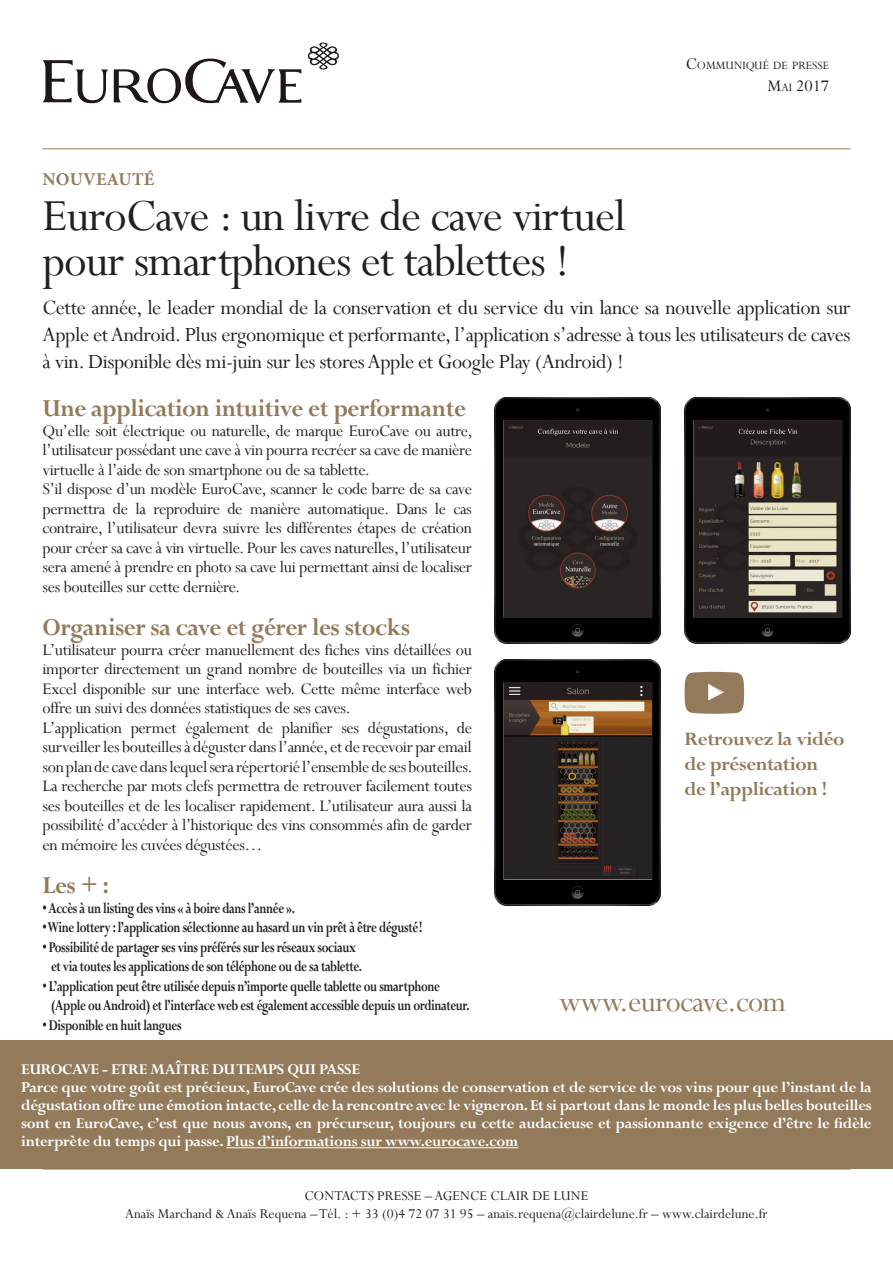
<style>
.page{position:relative;width:893px;height:1263px;background:#fff}
.page>*{position:absolute;margin:0;border:0;box-sizing:border-box;transform-origin:0 0}
.t1{font:49.5px "Perpetua";letter-spacing:-.02em;color:#231f20}
.t2{font:33px "Perpetua";letter-spacing:-.02em;color:#927a5b}
.t3{font:700 27px "Perpetua";letter-spacing:-.02em;color:#927a5b;scale:.95 1}
.t4{font:22.5px/27px "Perpetua";letter-spacing:-.02em;color:#231f20;text-align:justify}
.t5{font:700 21px/25.2px "Perpetua";letter-spacing:-.02em;color:#927a5b}
.t6{font:18px/19.5px "Perpetua";letter-spacing:-.02em;color:#231f20;text-align:justify}
.t7{font:700 18px "Minion Pro";letter-spacing:.01em;color:#927a5b}
.t8{font:18px "Perpetua";color:#231f20}
.t9{font:700 16.5px/18px "Perpetua";letter-spacing:-.02em;color:#fff;text-align:justify}
.t10{font:700 16.5px "Perpetua";letter-spacing:-.03em;color:#231f20;scale:.76 1}
.t11{font:15px "Perpetua";color:#231f20}
.t12{font:12.6px "Perpetua";color:#231f20}
.s1{font-size:18px}
.s2{font-size:12.6px}
</style>
<div class="page">
<hr style="left:43px;top:148px;width:807px;height:1px;background:#927a5b">
<hr style="left:43px;top:1169px;width:807px;height:1px;background:#927a5b">
<svg style="left:308px;top:43px;width:31px;height:27px"></svg>
<svg style="left:43px;top:60px;width:65px;height:43px"></svg>
<svg style="left:114px;top:59px;width:187px;height:44px"></svg>
<div style="left:0;top:1040px;width:893px;height:129px;background:#927a5b"></div>
<hr style="left:226px;top:1147px;width:292px;height:1px;background:#fff">
<svg style="left:685px;top:672px;width:59px;height:42px;background:#9d876b"></svg>
<img style="left:495px;top:398px;width:166px;height:245px">
<img style="left:495px;top:659px;width:166px;height:246px">
<img style="left:685px;top:398px;width:165px;height:245px">
<img style="left:694px;top:421px;width:147px;height:196px">
<img style="left:504px;top:421px;width:148px;height:196px">
<img style="left:504px;top:683px;width:148px;height:196px">
<p class="t7" style="left:43px;top:167px;width:113px">NOUVEAUTÉ</p>
<p class="t1" style="left:43px;top:185px;width:585px">EuroCave : un livre de cave virtuel</p>
<p class="t1" style="left:43px;top:230px;width:528px">pour smartphones et tablettes !</p>
<p class="t12" style="left:686px;top:58px;width:145px"><span class="s1">C</span>ommuniqué de presse</p>
<p class="t8" style="left:767px;top:74px;width:63px">M<span class="s2">ai</span> 2017</p>
<p class="t4" style="left:43px;top:294px;width:809px">Cette année, le leader mondial de la conservation et du service du vin lance sa nouvelle application sur Apple et Android. Plus ergonomique et performante, l’application s’adresse à tous les utilisateurs de caves à vin. Disponible dès mi-juin sur les stores Apple et Google Play (Android) !</p>
<p class="t3" style="left:43px;top:394px;width:447px">Une application intuitive et performante</p>
<p class="t6" style="left:43px;top:420px;width:432px">Qu’elle soit électrique ou naturelle, de marque EuroCave ou autre, l’utilisateur possédant une cave à vin pourra recréer sa cave de manière virtuelle à l’aide de son smartphone ou de sa tablette.</p>
<p class="t6" style="left:43px;top:479px;width:431px">S’il dispose d’un modèle EuroCave, scanner le code barre de sa cave permettra de la reproduire de manière automatique. Dans le cas contraire, l’utilisateur devra suivre les différentes étapes de création pour créer sa cave à vin virtuelle. Pour les caves naturelles, l’utilisateur sera amené à prendre en photo sa cave lui permettant ainsi de localiser ses bouteilles sur cette dernière.</p>
<p class="t3" style="left:43px;top:613px;width:388px">Organiser sa cave et gérer les stocks</p>
<p class="t6" style="left:43px;top:639px;width:431px">L’utilisateur pourra créer manuellement des fiches vins détaillées ou importer directement un grand nombre de bouteilles via un fichier Excel disponible sur une interface web. Cette même interface web offre un suivi des données statistiques de ses caves.</p>
<p class="t6" style="left:43px;top:717px;width:432px">L’application permet également de planifier ses dégustations, de surveiller les bouteilles à déguster dans l’année, et de recevoir par email son plan de cave dans lequel sera répertorié l’ensemble de ses bouteilles.<br>La recherche par mots clefs permettra de retrouver facilement toutes ses bouteilles et de les localiser rapidement. L’utilisateur aura aussi la possibilité d’accéder à l’historique des vins consommés afin de garder en mémoire les cuvées dégustées…</p>
<p class="t3" style="left:43px;top:871px;width:72px">Les + :</p>
<p class="t10" style="left:43px;top:899px;width:334px">• Accès à un listing des vins « à boire dans l’année ».</p>
<p class="t10" style="left:43px;top:919px;width:501px">• Wine lottery : l’application sélectionne au hasard un vin prêt à être dégusté!</p>
<p class="t10" style="left:43px;top:938px;width:414px">• Possibilité de partager ses vins préférés sur les réseaux sociaux</p>
<p class="t10" style="left:51px;top:958px;width:411px">et via toutes les applications de son téléphone ou de sa tablette.</p>
<p class="t10" style="left:43px;top:977px;width:525px">• L’application peut être utilisée depuis n’importe quelle tablette ou smartphone</p>
<p class="t10" style="left:51px;top:997px;width:553px">(Apple ou Android) et l’interface web est également accessible depuis un ordinateur.</p>
<p class="t10" style="left:43px;top:1016px;width:185px">• Disponible en huit langues</p>
<p class="t5" style="left:685px;top:727px;width:162px">Retrouvez la vidéo de présentation</p>
<p class="t5" style="left:685px;top:777px;width:144px">de l’application !</p>
<p class="t2" style="left:559px;top:980px;width:229px">www.eurocave.com</p>
<p class="t9" style="left:21px;top:1061px;width:340px">EUROCAVE - ETRE MAÎTRE DU TEMPS QUI PASSE</p>
<p class="t9" style="left:21px;top:1079px;width:852px">Parce que votre goût est précieux, EuroCave crée des solutions de conservation et de service de vos vins pour que l’instant de la dégustation offre une émotion intacte, celle de la rencontre avec le vigneron. Et si partout dans le monde les plus belles bouteilles sont en EuroCave, c’est que nous avons, en précurseur, toujours eu cette audacieuse et passionnante exigence d’être le fidèle interprète du temps qui passe. Plus d’informations sur www.eurocave.com</p>
<p class="t11" style="left:304px;top:1186px;width:286px">CONTACTS PRESSE – AGENCE CLAIR DE LUNE</p>
<p class="t11" style="left:125px;top:1204px;width:644px">Anaïs Marchand &amp; Anaïs Requena – Tél. : + 33 (0)4 72 07 31 95 – anais.requena@clairdelune.fr – www.clairdelune.fr</p>
</div>
